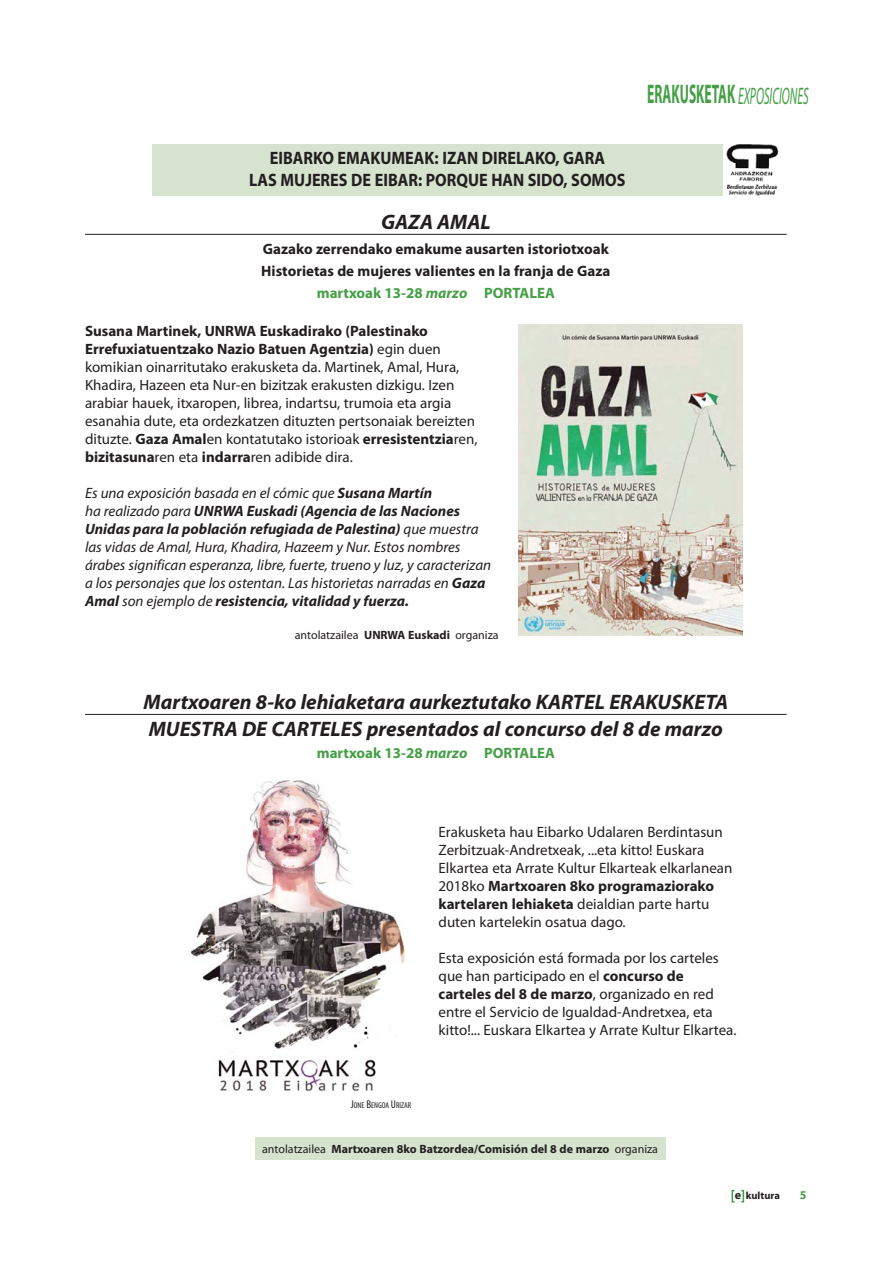
<style>
.page{position:relative;width:893px;height:1263px;background:#fff}
.page>*{position:absolute;margin:0;border:0;box-sizing:border-box;transform-origin:0 0}
.t1{font:italic 24px "Myriad Pro";color:#459f46;scale:.5 1}
.t2{font:italic 700 21px/26.7px "Myriad Pro";color:#231f20}
.t3{font:700 18px/22.2px "Myriad Pro";color:#231f20;text-align:center;scale:.9 1}
.t4{font:15px/18px "Myriad Pro";color:#231f20}
.t5{font:italic 15px/18px "Myriad Pro";color:#231f20}
.t6{font:700 15px/22.2px "Myriad Pro";color:#231f20;text-align:center}
.t7{font:700 15px "Myriad Pro";color:#459f46}
.t8{font:700 12px "Myriad Pro";color:#231f20}
.t9{font:12px "Myriad Pro";color:#231f20}
.t10{font:700 12px "Myriad Pro";color:#459f46}
.t11{font:700 10.5px "Myriad Pro";color:#231f20}
.t12{font:condensed 8.4px "Myriad Pro";color:#231f20}
.s1{color:#459f46}
.s2{font-style:italic;color:#459f46}
.s3{font-weight:700}
.s4{font-weight:700;font-style:normal;font-size:27px}
.s5{font-style:italic}
.s6{font-size:11.25px}
.s7{font-weight:400}
.s8{font-size:12px}
</style>
<div class="page">
<div style="left:255px;top:1137px;width:410px;height:23px;background:#d6e3cf"></div>
<svg style="left:732px;top:1190px;width:3px;height:12px"></svg>
<div style="left:740px;top:1190px;width:4px;height:12px;border:2px solid #459f46"></div>
<img style="left:519px;top:324px;width:223px;height:311px">
<img style="left:190px;top:780px;width:215px;height:312px">
<hr style="left:85px;top:234px;width:702px;height:1px;background:#231f20">
<hr style="left:85px;top:714px;width:702px;height:1px;background:#231f20">
<div style="left:152px;top:145px;width:571px;height:51px;background:#d6e3cf"></div>
<img style="left:726px;top:144px;width:53px;height:52px">
<p class="t3" style="left:249px;top:148px;width:420px">EIBARKO EMAKUMEAK: IZAN DIRELAKO, GARA<br>LAS MUJERES DE EIBAR: PORQUE HAN SIDO, SOMOS</p>
<h2 class="t2" style="left:381px;top:210px;width:111px">GAZA AMAL</h2>
<p class="t6" style="left:261px;top:239px;width:351px">Gazako zerrendako emakume ausarten istoriotxoak<br>Historietas de mujeres valientes en la franja de Gaza <span class="s1">martxoak 13-28</span> <span class="s2">marzo</span> <span class="s1">PORTALEA</span></p>
<p class="t4" style="left:85px;top:324px;width:394px"><span class="s3">Susana Martinek, UNRWA Euskadirako (Palestinako Errefuxiatuentzako Nazio Batuen Agentzia)</span> egin duen komikian oinarritutako erakusketa da. Martinek, Amal, Hura, Khadira, Hazeen eta Nur-en bizitzak erakusten dizkigu. Izen arabiar hauek, itxaropen, librea, indartsu, trumoia eta argia esanahia dute, eta ordezkatzen dituzten pertsonaiak bereizten dituzte. <span class="s3">Gaza Amal</span>en kontatutako istorioak <span class="s3">erresistentzia</span>ren, <span class="s3">bizitasuna</span>ren eta <span class="s3">indarra</span>ren adibide dira.</p>
<p class="t5" style="left:85px;top:486px;width:408px">Es una exposición basada en el cómic que <span class="s3">Susana Martín<br></span>ha realizado para <span class="s3">UNRWA Euskadi (Agencia de las Naciones Unidas para la población refugiada de Palestina)</span> que muestra las vidas de Amal, Hura, Khadira, Hazeem y Nur. Estos nombres árabes significan esperanza, libre, fuerte, trueno y luz, y caracterizan a los personajes que los ostentan. Las historietas narradas en <span class="s3">Gaza Amal</span> son ejemplo de <span class="s3">resistencia, vitalidad y fuerza.</span></p>
<p class="t9" style="left:295px;top:630px;width:205px">antolatzailea <span class="s3">UNRWA Euskadi</span> organiza</p>
<h1 class="t1" style="left:647px;top:87px;width:324px"><span class="s4">ERAKUSKETAK</span> EXPOSICIONES</h1>
<h2 class="t2" style="left:144px;top:690px;width:586px">Martxoaren 8-ko lehiaketara aurkeztutako KARTEL ERAKUSKETA<br>MUESTRA DE CARTELES presentados al concurso del 8 de marzo</h2>
<p class="t7" style="left:317px;top:747px;width:240px">martxoak 13-28 <span class="s5">marzo</span> PORTALEA</p>
<p class="t12" style="left:351px;top:1100px;width:62px"><span class="s6">J</span>ONE <span class="s6">B</span>ENGOA <span class="s6">U</span>RIZAR</p>
<p class="t4" style="left:439px;top:824px;width:295px">Erakusketa hau Eibarko Udalaren Berdintasun Zerbitzuak-Andretxeak, ...eta kitto! Euskara Elkartea eta Arrate Kultur Elkarteak elkarlanean 2018ko <span class="s3">Martxoaren 8ko programaziorako kartelaren lehiaketa</span> deialdian parte hartu duten kartelekin osatua dago.</p>
<p class="t4" style="left:439px;top:950px;width:299px">Esta exposición está formada por los carteles que han participado en el <span class="s3">concurso de carteles del 8 de marzo</span>, organizado en red entre el Servicio de Igualdad-Andretxea, eta kitto!... Euskara Elkartea y Arrate Kultur Elkartea.</p>
<p class="t8" style="left:262px;top:1144px;width:397px"><span class="s7">antolatzailea</span> Martxoaren 8ko Batzordea/Comisión del 8 de marzo <span class="s7">organiza</span></p>
<p class="t11" style="left:735px;top:1191px;width:47px"><span class="s8">e</span> kultura</p>
<p class="t10" style="left:800px;top:1190px;width:8px">5</p>
</div>
